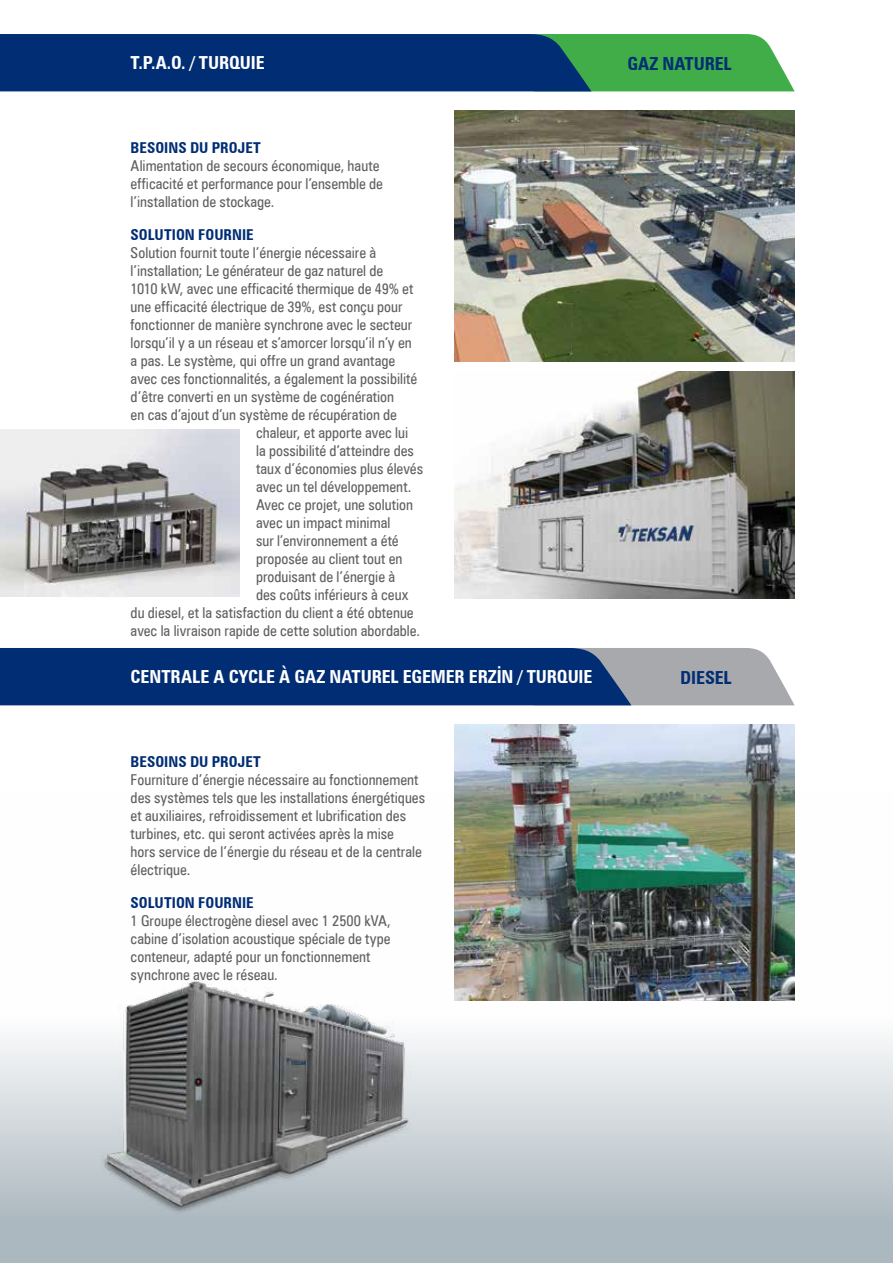
<style>
.page{position:relative;width:893px;height:1263px;background:#fff}
.page>*{position:absolute;margin:0;border:0;box-sizing:border-box;transform-origin:0 0}
.t1{font:700 condensed 18px "Zurich BT";letter-spacing:-.005em;color:#fff}
.t2{font:700 condensed 18px "Zurich BT";letter-spacing:-.01em;color:#002d74}
.t3{font:condensed 15px/18px "Zurich BT";color:#5f6062}
.t4{font:700 condensed 15px "Zurich BT";color:#002d74}
</style>
<div class="page">
<img style="left:454px;top:372px;width:341px;height:226px">
<svg style="left:0;top:1038px;width:893px;height:225px;background:#c6ced3"></svg>
<img style="left:454px;top:111px;width:341px;height:250px">
<img style="left:454px;top:724px;width:341px;height:277px">
<svg style="left:0;top:34px;width:795px;height:57px;background:#16536b"></svg>
<svg style="left:0;top:648px;width:795px;height:57px;background:#284b82"></svg>
<img style="left:0;top:430px;width:239px;height:167px">
<img style="left:102px;top:979px;width:312px;height:237px">
<p class="t1" style="left:131px;top:52px;width:136px">T.P.A.O. / TURQUIE</p>
<p class="t4" style="left:131px;top:139px;width:132px">BESOINS DU PROJET</p>
<p class="t3" style="left:131px;top:157px;width:254px">Alimentation de secours économique, haute efficacité et performance pour l’ensemble de l’installation de stockage.</p>
<p class="t4" style="left:131px;top:225px;width:125px">SOLUTION FOURNIE</p>
<p class="t3" style="left:131px;top:243px;width:247px">Solution fournit toute l’énergie nécessaire à</p>
<p class="t3" style="left:131px;top:261px;width:254px">l’installation; Le générateur de gaz naturel de</p>
<p class="t3" style="left:131px;top:279px;width:284px">1010 kW, avec une efficacité thermique de 49% et</p>
<p class="t3" style="left:131px;top:297px;width:273px">une efficacité électrique de 39%, est conçu pour</p>
<p class="t3" style="left:131px;top:315px;width:283px">fonctionner de manière synchrone avec le secteur</p>
<p class="t3" style="left:131px;top:333px;width:283px">lorsqu’il y a un réseau et s’amorcer lorsqu’il n’y en</p>
<p class="t3" style="left:131px;top:351px;width:266px">a pas. Le système, qui offre un grand avantage</p>
<p class="t3" style="left:131px;top:369px;width:288px">avec ces fonctionnalités, a également la possibilité</p>
<p class="t3" style="left:131px;top:387px;width:265px">d’être converti en un système de cogénération</p>
<p class="t3" style="left:131px;top:405px;width:268px">en cas d’ajout d’un système de récupération de</p>
<p class="t3" style="left:256px;top:423px;width:154px">chaleur, et apporte avec lui</p>
<p class="t3" style="left:256px;top:441px;width:159px">la possibilité d’atteindre des</p>
<p class="t3" style="left:256px;top:459px;width:169px">taux d’économies plus élevés</p>
<p class="t3" style="left:256px;top:477px;width:157px">avec un tel développement.</p>
<p class="t3" style="left:256px;top:495px;width:159px">Avec ce projet, une solution</p>
<p class="t3" style="left:256px;top:513px;width:136px">avec un impact minimal</p>
<p class="t3" style="left:256px;top:531px;width:144px">sur l’environnement a été</p>
<p class="t3" style="left:256px;top:549px;width:148px">proposée au client tout en</p>
<p class="t3" style="left:256px;top:567px;width:141px">produisant de l’énergie à</p>
<p class="t3" style="left:256px;top:585px;width:154px">des coûts inférieurs à ceux</p>
<p class="t3" style="left:131px;top:603px;width:285px">du diesel, et la satisfaction du client a été obtenue</p>
<p class="t3" style="left:131px;top:621px;width:291px">avec la livraison rapide de cette solution abordable.</p>
<p class="t1" style="left:131px;top:666px;width:463px">CENTRALE A CYCLE À GAZ NATUREL EGEMER ERZİN / TURQUIE</p>
<p class="t4" style="left:131px;top:753px;width:132px">BESOINS DU PROJET</p>
<p class="t3" style="left:131px;top:771px;width:296px">Fourniture d’énergie nécessaire au fonctionnement des systèmes tels que les installations énergétiques et auxiliaires, refroidissement et lubrification des turbines, etc. qui seront activées après la mise<br>hors service de l’énergie du réseau et de la centrale électrique.</p>
<p class="t4" style="left:131px;top:893px;width:125px">SOLUTION FOURNIE</p>
<p class="t3" style="left:131px;top:911px;width:262px">1 Groupe électrogène diesel avec 1 2500 kVA, cabine d’isolation acoustique spéciale de type conteneur, adapté pour un fonctionnement synchrone avec le réseau.</p>
<p class="t2" style="left:627px;top:52px;width:106px">GAZ NATUREL</p>
<p class="t2" style="left:680px;top:666px;width:53px">DIESEL</p>
</div>
